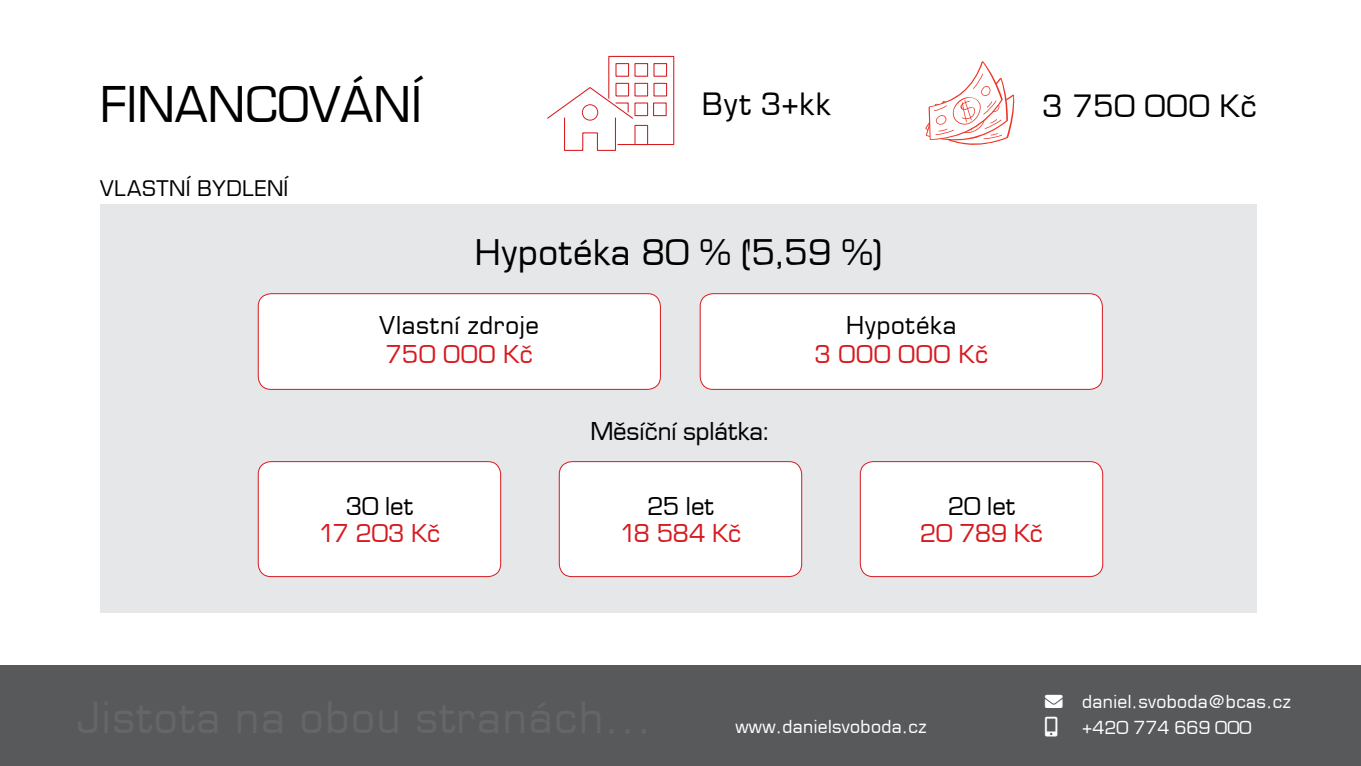
<style>
.page{position:relative;width:1361px;height:766px;background:#fff}
.page>*{position:absolute;margin:0;border:0;box-sizing:border-box;transform-origin:0 0}
.t1{font:48px "Euromode";color:#000}
.t2{font:34.5px "Euromode CE";letter-spacing:.02em;color:#000}
.t3{font:30px "Euromode CE";letter-spacing:.035em;color:#000}
.t4{font:24px "Euromode CE";letter-spacing:-.01em;color:#d71920}
.t5{font:24px "Euromode CE";letter-spacing:.015em;color:#000}
.t6{font:24px "Euromode CE";letter-spacing:-.005em;color:#000}
.t7{font:24px "Euromode CE";letter-spacing:.035em;color:#000}
.t8{font:21px "Euromode CE";letter-spacing:.035em;color:#000}
.t9{font:17.55px/26.2px "Euromode CE";letter-spacing:.02em;color:#fff;text-align:center}
</style>
<div class="page">
<div style="left:0;top:665px;width:1361px;height:100px;background:#58595b"></div>
<svg style="left:547px;top:56px;width:127px;height:95px"></svg>
<svg style="left:925px;top:61px;width:89px;height:84px"></svg>
<div style="left:100px;top:204px;width:1157px;height:408px;background:#e6e7e8"></div>
<div style="left:258px;top:293px;width:402px;height:96px;background:#fff;border-radius:13px"></div>
<div style="left:258px;top:293px;width:403px;height:96px;border:1px solid #d71920;border-radius:13px"></div>
<div style="left:559px;top:461px;width:242px;height:115px;background:#fff;border-radius:13px"></div>
<div style="left:559px;top:461px;width:243px;height:116px;border:1px solid #d71920;border-radius:13px"></div>
<div style="left:258px;top:461px;width:243px;height:115px;background:#fff;border-radius:13px"></div>
<div style="left:258px;top:461px;width:243px;height:116px;border:1px solid #d71920;border-radius:13px"></div>
<div style="left:860px;top:461px;width:242px;height:115px;background:#fff;border-radius:13px"></div>
<div style="left:860px;top:461px;width:243px;height:116px;border:1px solid #d71920;border-radius:13px"></div>
<div style="left:700px;top:293px;width:402px;height:96px;background:#fff;border-radius:13px"></div>
<div style="left:700px;top:293px;width:402px;height:96px;border:1px solid #d71920;border-radius:13px"></div>
<h1 class="t1" style="left:100px;top:76px;width:73px">FINANC</h1>
<h1 class="t1" style="left:277px;top:76px;width:146px">OVÁN Í</h1>
<p class="t8" style="left:100px;top:175px;width:69px">VLASTNÍ</p>
<p class="t8" style="left:198px;top:175px;width:29px">BYDLENÍ</p>
<h3 class="t3" style="left:702px;top:86px;width:130px">Byt 3+kk</h3>
<h3 class="t3" style="left:1042px;top:88px;width:216px">3 750 000 Kč</h3>
<h2 class="t2" style="left:475px;top:231px;width:409px">Hypotéka 80 % (5,59 %)</h2>
<h3 class="t7" style="left:379px;top:310px;width:161px">Vlastní zdroje</h3>
<h3 class="t4" style="left:385px;top:339px;width:149px">750 000 Kč</h3>
<h3 class="t5" style="left:346px;top:491px;width:69px">30 let</h3>
<h3 class="t4" style="left:318px;top:518px;width:123px">17 203 Kč</h3>
<h3 class="t6" style="left:590px;top:417px;width:182px">Měsíční splátka:</h3>
<h3 class="t5" style="left:647px;top:491px;width:68px">25 let</h3>
<h3 class="t4" style="left:620px;top:518px;width:123px">18 584 Kč</h3>
<h3 class="t5" style="left:846px;top:310px;width:112px">Hypotéka</h3>
<h3 class="t4" style="left:814px;top:339px;width:175px">3 000 000 Kč</h3>
<h3 class="t5" style="left:948px;top:491px;width:69px">20 let</h3>
<h3 class="t4" style="left:920px;top:518px;width:125px">20 789 Kč</h3>
<p class="t9" style="left:735px;top:713px;width:192px">www.danielsvoboda.cz</p>
<p class="t9" style="left:1045px;top:688px;width:247px">→ daniel.svoboda@bcas.cz +420 774 669 000</p>
</div>
